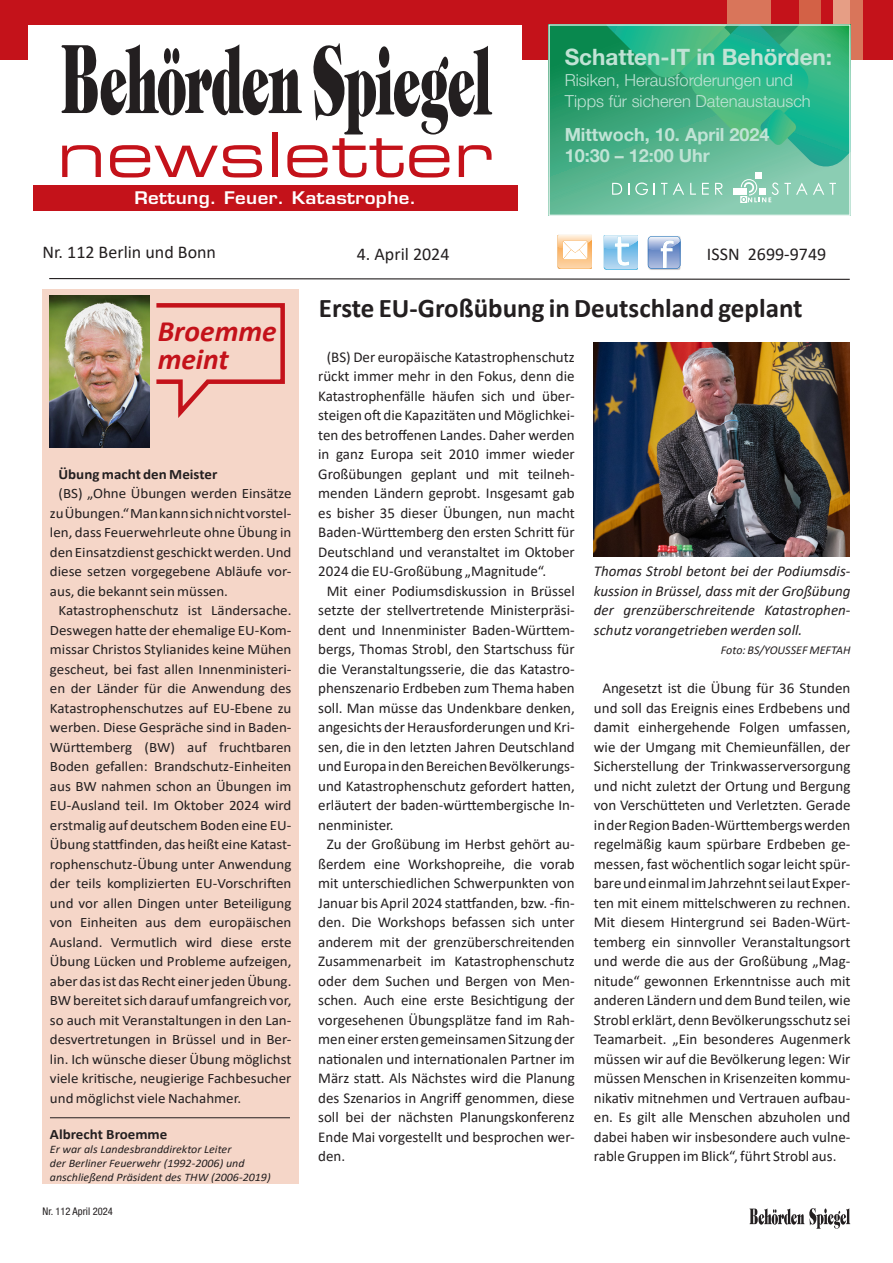
<style>
.page{position:relative;width:893px;height:1263px;background:#fff}
.page>*{position:absolute;margin:0;border:0;box-sizing:border-box;transform-origin:0 0}
.t1{font:61.5px "Eurostile Extended Two";letter-spacing:.01em;color:#c4121a}
.t2{font:italic 700 29.55px/28px "Calibri";color:#c4121a}
.Head_newsletter{font:700 27px "Calibri";color:#231f20}
.t3{font:700 22.5px "Helvetica Neue LT Pro";color:#c0e3d5}
.Zwischenüberschrift{font:18px "Calibri";color:#231f20}
.t4{font:700 18px/21px "Helvetica Neue LT Pro";color:#c0e3d5}
.t5{font:600 16.95px "Eurostile";letter-spacing:.02em;color:#fff;scale:1.1 1}
.t6{font:300 16.5px/21px "Helvetica Neue LT Pro";color:#c0e3d5}
.fliesstext_newsletter{font:15px/19.5px "Calibri";color:#231f20;text-align:justify}
.bildunterschrift{font:italic 15px/19.5px "Calibri";color:#231f20;text-align:justify}
.t7{font:14.4px "Calibri";color:#231f20;scale:1.05 1}
.t8{font:700 14.4px "Calibri";color:#231f20;scale:1.05 1}
.bildunterschrift-2{font:italic 12px "Calibri";color:#231f20}
.t9{font:italic 11.4px/13.8px "Calibri";color:#231f20;scale:1.05 1}
.t10{font:condensed 10.5px "Helvetica Neue LT Pro";color:#231f20}
</style>
<div class="page">
<div style="left:0;top:0;width:893px;height:60px;background:#c4121a"></div>
<div style="left:799px;top:0;width:21px;height:60px;background:#d36146"></div>
<div style="left:727px;top:0;width:43px;height:60px;background:#d9755a"></div>
<div style="left:833px;top:0;width:24px;height:60px;background:#e69e85"></div>
<div style="left:850px;top:0;width:13px;height:60px;background:#d9755a"></div>
<svg style="left:749px;top:1208px;width:101px;height:21px"></svg>
<svg style="left:49px;top:278px;width:801px;height:2px;background:#828080"></svg>
<img style="left:647px;top:239px;width:33px;height:31px">
<svg style="left:648px;top:236px;width:32px;height:33px"></svg>
<svg style="left:558px;top:235px;width:34px;height:34px"></svg>
<svg style="left:604px;top:236px;width:34px;height:34px"></svg>
<div style="left:29px;top:25px;width:493px;height:200px;background:#fff"></div>
<svg style="left:62px;top:43px;width:430px;height:92px"></svg>
<div style="left:34px;top:185px;width:484px;height:25px;background:#c4121a"></div>
<div style="left:43px;top:289px;width:256px;height:894px;background:#f5d6c8"></div>
<img style="left:50px;top:295px;width:100px;height:152px">
<hr style="left:50px;top:1117px;width:240px;height:1px;background:#231f20">
<svg style="left:156px;top:303px;width:129px;height:115px"></svg>
<svg style="left:549px;top:24px;width:301px;height:192px;background:#4cb58d"></svg>
<img style="left:594px;top:342px;width:256px;height:215px">
<p class="t1" style="left:57px;top:113px;width:437px">newsletter</p>
<p class="t5" style="left:134px;top:187px;width:258px">Rettung. Feuer. Katastrophe.</p>
<p class="t3" style="left:565px;top:43px;width:269px">Schatten-IT in Behörden:</p>
<p class="t6" style="left:565px;top:69px;width:248px">Risiken, Herausforderungen und<br>Tipps für sicheren Datenaustausch</p>
<p class="t4" style="left:565px;top:124px;width:206px">Mittwoch, 10. April 2024<br>10:30 – 12:00 Uhr</p>
<p class="Zwischenüberschrift" style="left:43px;top:240px;width:175px">Nr. 112 Berlin und Bonn</p>
<p class="Zwischenüberschrift" style="left:357px;top:242px;width:94px">4. April 2024</p>
<p class="Zwischenüberschrift" style="left:707px;top:242px;width:121px">ISSN 2699-9749</p>
<p class="t2" style="left:158px;top:316px;width:121px">Broemme meint</p>
<p class="t8" style="left:58px;top:464px;width:153px">Übung macht den Meister</p>
<p class="t7" style="left:58px;top:483px;width:223px">(BS) „Ohne Übungen werden Einsätze</p>
<p class="t7" style="left:50px;top:503px;width:231px">zu Übungen.“ Man kann sich nicht vorstel-</p>
<p class="t7" style="left:50px;top:522px;width:231px">len, dass Feuerwehrleute ohne Übung in</p>
<p class="t7" style="left:50px;top:542px;width:231px">den Einsatzdienst geschickt werden. Und</p>
<p class="t7" style="left:50px;top:561px;width:231px">diese setzen vorgegebene Abläufe vor-</p>
<p class="t7" style="left:50px;top:581px;width:171px">aus, die bekannt sein müssen.</p>
<p class="t7" style="left:58px;top:600px;width:223px">Katastrophenschutz ist Ländersache.</p>
<p class="t7" style="left:50px;top:620px;width:231px">Deswegen hatte der ehemalige EU-Kom-</p>
<p class="t7" style="left:50px;top:639px;width:231px">missar Christos Stylianides keine Mühen</p>
<p class="t7" style="left:50px;top:659px;width:231px">gescheut, bei fast allen Innenministeri-</p>
<p class="t7" style="left:50px;top:678px;width:231px">en der Länder für die Anwendung des</p>
<p class="t7" style="left:50px;top:698px;width:231px">Katastrophenschutzes auf EU-Ebene zu</p>
<p class="t7" style="left:50px;top:717px;width:231px">werben. Diese Gespräche sind in Baden-</p>
<p class="t7" style="left:50px;top:737px;width:232px">Württemberg (BW) auf fruchtbaren</p>
<p class="t7" style="left:50px;top:756px;width:231px">Boden gefallen: Brandschutz-Einheiten</p>
<p class="t7" style="left:50px;top:776px;width:231px">aus BW nahmen schon an Übungen im</p>
<p class="t7" style="left:50px;top:795px;width:231px">EU-Ausland teil. Im Oktober 2024 wird</p>
<p class="t7" style="left:50px;top:815px;width:231px">erstmalig auf deutschem Boden eine EU-</p>
<p class="t7" style="left:50px;top:834px;width:231px">Übung stattfinden, das heißt eine Katast-</p>
<p class="t7" style="left:50px;top:854px;width:231px">rophenschutz-Übung unter Anwendung</p>
<p class="t7" style="left:50px;top:873px;width:231px">der teils komplizierten EU-Vorschriften</p>
<p class="t7" style="left:50px;top:893px;width:231px">und vor allen Dingen unter Beteiligung</p>
<p class="t7" style="left:50px;top:912px;width:231px">von Einheiten aus dem europäischen</p>
<p class="t7" style="left:50px;top:932px;width:232px">Ausland. Vermutlich wird diese erste</p>
<p class="t7" style="left:50px;top:951px;width:232px">Übung Lücken und Probleme aufzeigen,</p>
<p class="t7" style="left:50px;top:971px;width:231px">aber das ist das Recht einer jeden Übung.</p>
<p class="t7" style="left:50px;top:990px;width:232px">BW bereitet sich darauf umfangreich vor,</p>
<p class="t7" style="left:50px;top:1010px;width:231px">so auch mit Veranstaltungen in den Lan-</p>
<p class="t7" style="left:50px;top:1029px;width:231px">desvertretungen in Brüssel und in Ber-</p>
<p class="t7" style="left:50px;top:1049px;width:232px">lin. Ich wünsche dieser Übung möglichst</p>
<p class="t7" style="left:50px;top:1068px;width:231px">viele kritische, neugierige Fachbesucher</p>
<p class="t7" style="left:50px;top:1088px;width:184px">und möglichst viele Nachahmer.</p>
<p class="t8" style="left:50px;top:1124px;width:113px">Albrecht Broemme</p>
<p class="t9" style="left:50px;top:1142px;width:212px">Er war als Landesbranddirektor Leiter<br>der Berliner Feuerwehr (1992-2006) und anschließend Präsident des THW (2006-2019)</p>
<p class="t10" style="left:43px;top:1205px;width:72px">Nr. 112 April 2024</p>
<p class="Head_newsletter" style="left:319px;top:289px;width:485px">Erste EU-Großübung in Deutschland geplant</p>
<p class="fliesstext_newsletter" style="left:318px;top:346px;width:258px;text-indent:9px">(BS) Der europäische Katastrophenschutz rückt immer mehr in den Fokus, denn die Katastrophenfälle häufen sich und über&shy;steigen oft die Kapazitäten und Möglichkei&shy;ten des betroffenen Landes. Daher werden in ganz Europa seit 2010 immer wieder Großübungen geplant und mit teilneh&shy;menden Ländern geprobt. Insgesamt gab es bisher 35 dieser Übungen, nun macht Baden-Württemberg den ersten Schritt für Deutschland und veranstaltet im Oktober 2024 die EU-Großübung „Magnitude“.</p>
<p class="fliesstext_newsletter" style="left:318px;top:580px;width:258px;text-indent:9px">Mit einer Podiumsdiskussion in Brüssel setzte der stellvertretende Ministerpräsi&shy;dent und Innenminister Baden-Württem&shy;bergs, Thomas Strobl, den Startschuss für die Veranstaltungsserie, die das Katastro&shy;phenszenario Erdbeben zum Thema haben soll. Man müsse das Undenkbare denken, angesichts der Herausforderungen und Kri&shy;sen, die in den letzten Jahren Deutschland und Europa in den Bereichen Bevölkerungs&shy;und Katastrophenschutz gefordert hatten, erläutert der baden-württembergische In&shy;nenminister.</p>
<p class="fliesstext_newsletter" style="left:318px;top:834px;width:258px;text-indent:9px">Zu der Großübung im Herbst gehört au&shy;ßerdem eine Workshopreihe, die vorab mit unterschiedlichen Schwerpunkten von Januar bis April 2024 stattfanden, bzw. -fin&shy;den. Die Workshops befassen sich unter anderem mit der grenzüberschreitenden Zusammenarbeit im Katastrophenschutz oder dem Suchen und Bergen von Men&shy;schen. Auch eine erste Besichtigung der vorgesehenen Übungsplätze fand im Rah&shy;men einer ersten gemeinsamen Sitzung der nationalen und internationalen Partner im März statt. Als Nächstes wird die Planung des Szenarios in Angriff genommen, diese soll bei der nächsten Planungskonferenz Ende Mai vorgestellt und besprochen wer&shy;den.</p>
<p class="bildunterschrift" style="left:594px;top:561px;width:258px">Thomas Strobl betont bei der Podiumsdis&shy;kussion in Brüssel, dass mit der Großübung der grenzüberschreitende Katastrophen&shy;schutz vorangetrieben werden soll.</p>
<p class="bildunterschrift-2" style="left:721px;top:642px;width:131px">Foto: BS/YOUSSEF MEFTAH</p>
<p class="fliesstext_newsletter" style="left:594px;top:678px;width:258px;text-indent:9px">Angesetzt ist die Übung für 36 Stunden und soll das Ereignis eines Erdbebens und damit einhergehende Folgen umfassen, wie der Umgang mit Chemieunfällen, der Sicherstellung der Trinkwasserversorgung und nicht zuletzt der Ortung und Bergung von Verschütteten und Verletzten. Gerade in der Region Baden-Württembergs werden regelmäßig kaum spürbare Erdbeben ge&shy;messen, fast wöchentlich sogar leicht spür&shy;bare und einmal im Jahrzehnt sei laut Exper&shy;ten mit einem mittelschweren zu rechnen.<br>Mit diesem Hintergrund sei Baden-Würt&shy;temberg ein sinnvoller Veranstaltungsort und werde die aus der Großübung „Mag&shy;nitude“ gewonnen Erkenntnisse auch mit anderen Ländern und dem Bund teilen, wie Strobl erklärt, denn Bevölkerungsschutz sei Teamarbeit. „Ein besonderes Augenmerk müssen wir auf die Bevölkerung legen: Wir müssen Menschen in Krisenzeiten kommu&shy;nikativ mitnehmen und Vertrauen aufbau&shy;en. Es gilt alle Menschen abzuholen und dabei haben wir insbesondere auch vulne&shy;rable Gruppen im Blick“, führt Strobl aus.</p>
</div>
